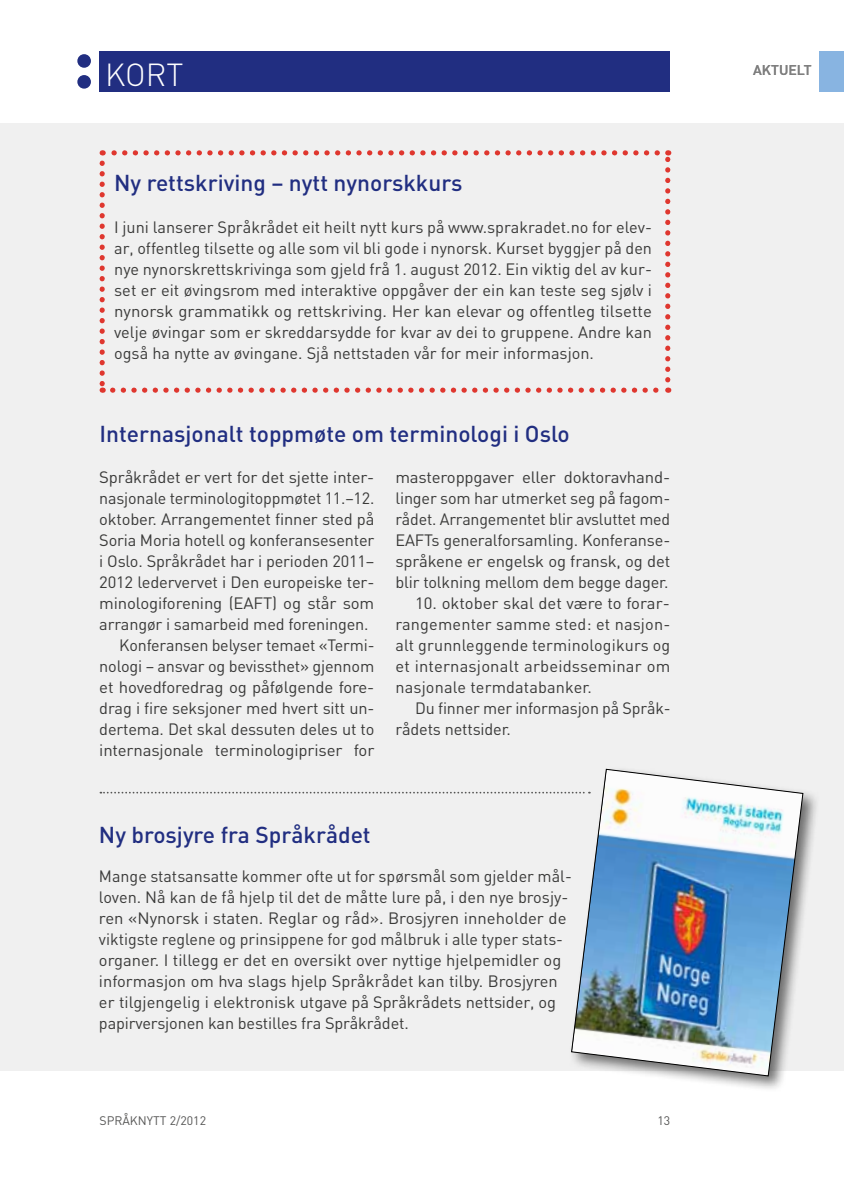
<style>
.page{position:relative;width:844px;height:1191px;background:#fff}
.page>*{position:absolute;margin:0;border:0;box-sizing:border-box;transform-origin:0 0}
.t1{font:300 31.5px "DIN";color:#fff}
.t2{font:500 22.75px "DIN";color:#212e81}
.t3{font:16.28px/21px "DIN";letter-spacing:-.01em;color:#3a3a39;text-align:justify}
.t4{font:16.28px/21px "DIN";letter-spacing:.01em;color:#3a3a39}
.t5{font:500 14px "DIN";color:#7f7f7f}
.t6{font:12.25px "DIN";color:#565655}
</style>
<div class="page">
<div style="left:0;top:123px;width:843px;height:948px;background:#f0f0f0"></div>
<div style="left:819px;top:51px;width:24px;height:41px;background:#88b4e1"></div>
<div style="left:77px;top:54px;width:14px;height:14px;background:#212e81;border-radius:50%"></div>
<div style="left:77px;top:75px;width:14px;height:14px;background:#212e81;border-radius:50%"></div>
<div style="left:99px;top:51px;width:571px;height:41px;background:#212e81"></div>
<svg style="left:100px;top:791px;width:467px;height:2px"></svg>
<div style="left:568px;top:766px;width:251px;height:327px;background:#000;opacity:.55"></div>
<img style="left:571px;top:769px;width:232px;height:307px">
<svg style="left:99px;top:150px;width:571px;height:243px"></svg>
<h1 class="t1" style="left:106px;top:55px;width:97px">smått</h1>
<h1 class="t1" style="left:105px;top:55px;width:59px">KORT</h1>
<h2 class="t2" style="left:114px;top:169px;width:350px">Ny rettskriving – nytt nynorskkurs</h2>
<p class="t3" style="left:114px;top:217px;width:539px">I juni lanserer Språkrådet eit heilt nytt kurs på www.sprakradet.no for elev&shy;ar, offentleg tilsette og alle som vil bli gode i nynorsk. Kurset byggjer på den nye nynorskrettskrivinga som gjeld frå 1. august 2012. Ein viktig del av kur&shy;set er eit øvingsrom med interaktive oppgåver der ein kan teste seg sjølv i nynorsk grammatikk og rettskriving. H er kan elevar og offentleg tilsette velje øvingar som er skreddarsydde for kvar av dei to gruppene. Andre kan også ha nytte av øvingane. Sjå nettstaden vår for meir informasjon.</p>
<h2 class="t2" style="left:99px;top:419px;width:471px">Internasjonalt toppmøte om terminologi i Oslo</h2>
<p class="t3" style="left:99px;top:466px;width:276px">Språkrådet er vert for det sjette inter-</p>
<p class="t3" style="left:99px;top:487px;width:276px">nasjonale terminologitoppmøtet 11.–12.</p>
<p class="t3" style="left:99px;top:508px;width:276px">oktober. Arrangementet finner sted på</p>
<p class="t3" style="left:99px;top:529px;width:276px">Soria Moria hotell og konferansesenter</p>
<p class="t3" style="left:99px;top:550px;width:276px">i Oslo. Språkrådet har i perioden 2011–</p>
<p class="t3" style="left:99px;top:571px;width:276px">2012 ledervervet i Den europeiske ter-</p>
<p class="t3" style="left:99px;top:592px;width:276px">minologiforening (EAFT) og står som</p>
<p class="t3" style="left:99px;top:613px;width:271px">arrangør i samarbeid med foreningen.</p>
<p class="t3" style="left:119px;top:634px;width:257px">Konferansen belyser temaet «Termi-</p>
<p class="t3" style="left:99px;top:655px;width:276px">nologi – ansvar og bevissthet» gjennom</p>
<p class="t3" style="left:99px;top:676px;width:276px">et hovedforedrag og påfølgende fore-</p>
<p class="t3" style="left:99px;top:697px;width:276px">drag i fire seksjoner med hvert sitt un-</p>
<p class="t3" style="left:99px;top:718px;width:276px">dertema. Det skal dessuten deles ut to</p>
<p class="t3" style="left:99px;top:739px;width:276px">internasjonale terminologipriser for</p>
<p class="t3" style="left:395px;top:466px;width:276px">masteroppgaver eller doktoravhand&shy;linger som har utmerket seg på fagom&shy;rådet. Arrangementet blir avsluttet med EAFTs generalforsamling. Konferanse&shy;språkene er engelsk og fransk, og det blir tolkning mellom dem begge dager.</p>
<p class="t4" style="left:395px;top:592px;width:277px;text-indent:20px">10. oktober skal det være to forar&shy;rangementer samme sted: et nasjon&shy;alt grunnleggende terminologikurs og et internasjonalt arbeidsseminar om nasjonale termdatabanker.<br>Du finner mer informasjon på Språk&shy;rådets nettsider.</p>
<h2 class="t2" style="left:99px;top:820px;width:273px">Ny brosjyre fra Språkrådet</h2>
<p class="t3" style="left:99px;top:865px;width:474px;text-align:left">Mange statsansatte kommer ofte ut for spørsmål som gjelder mål&shy;loven. Nå kan de få hjelp til det de måtte lure på, i den nye brosjy&shy;ren «Nynorsk i staten. Reglar og råd». Brosjyren inneholder de viktigste reglene og prinsippene for god målbruk i alle typer stats&shy;organer. I tillegg er det en oversikt over nyttige hjelpemidler og informasjon om hva slags hjelp Språkrådet kan tilby. Brosjyren er tilgjengelig i elektronisk utgave på Språkrådets nettsider, og papirversjonen kan bestilles fra Språkrådet.</p>
<p class="t6" style="left:99px;top:1112px;width:108px">SPRÅKNYTT 2/2012</p>
<p class="t6" style="left:657px;top:1112px;width:14px">13</p>
<p class="t5" style="left:753px;top:61px;width:60px">Aktuelttuelt</p>
</div>
